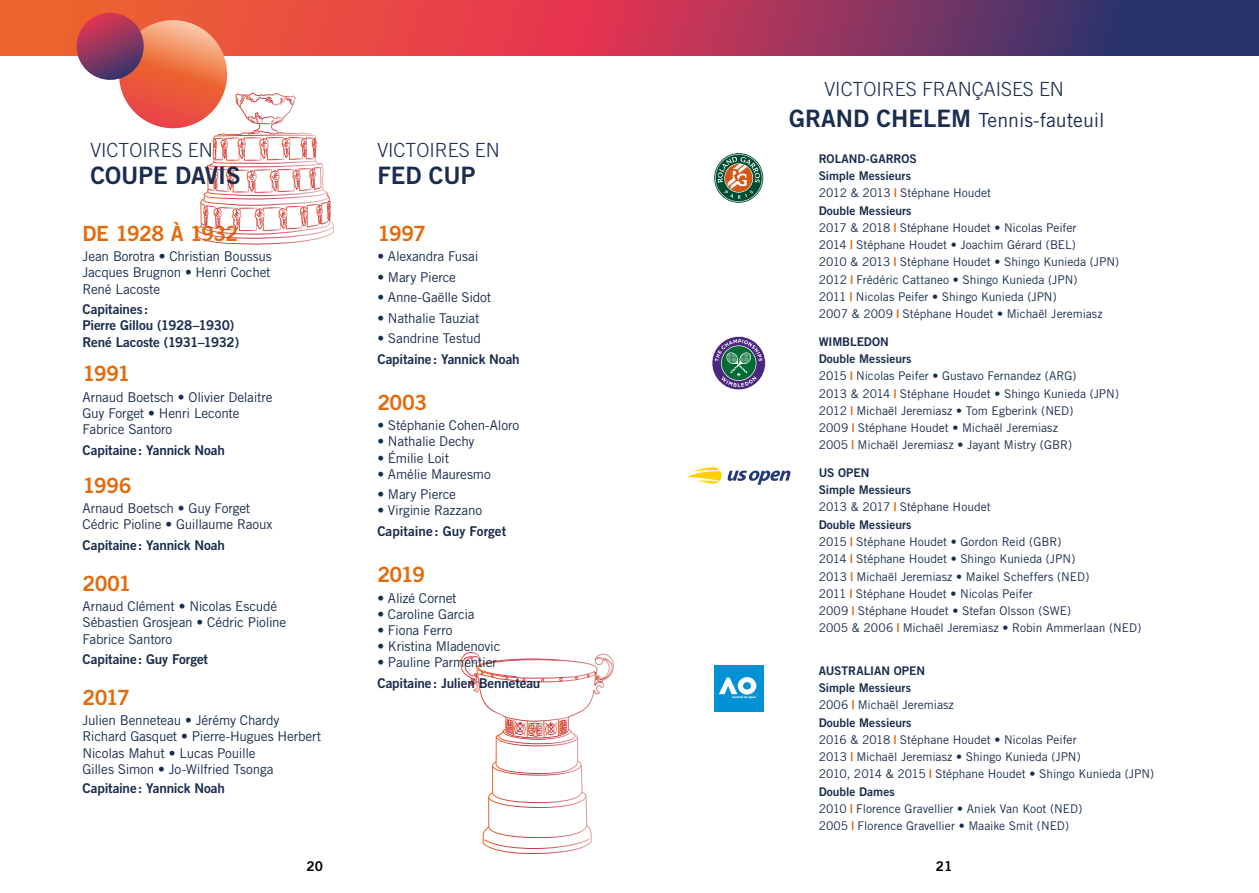
<style>
.page{position:relative;width:1259px;height:893px;background:#fff}
.page>*{position:absolute;margin:0;border:0;box-sizing:border-box;transform-origin:0 0}
.t1{font:24px "Trade Gothic Bold Two";color:#1a2d4e}
.t2{font:21px "Trade Gothic Bold Two";letter-spacing:-.035em;color:#e46b0c}
.t3{font:300 19.5px/31.5px "Trade Gothic";color:#1a2d4e;text-align:center}
.t4{font:13.5px/16.2px "Trade Gothic";letter-spacing:-.015em;color:#1a2d4e}
.t5{font:13.5px/16.2px "Trade Gothic Bold Two";letter-spacing:-.015em;color:#1a2d4e}
.t6{font:13.5px "Trade Gothic Bold Two";color:#000}
.t7{font:12px/17.2px "Trade Gothic";color:#1a2d4e}
.t8{font:12px/17.2px "Trade Gothic Bold Two";color:#1a2d4e}
.s1{font-family:"Trade Gothic Bold Two";font-weight:400;font-size:24px}
.s2{font-weight:400}
.s3{font-weight:700;color:#e46b0c}
</style>
<div class="page">
<svg style="left:0;top:0;width:1259px;height:56px;background:#a13c56"></svg>
<svg style="left:72px;top:13px;width:262px;height:232px"></svg>
<svg style="left:715px;top:154px;width:47px;height:48px"></svg>
<svg style="left:687px;top:467px;width:34px;height:17px"></svg>
<svg style="left:727px;top:470px;width:63px;height:15px"></svg>
<div style="left:714px;top:665px;width:49px;height:47px;background:#0092d5"></div>
<svg style="left:719px;top:677px;width:37px;height:22px"></svg>
<svg style="left:712px;top:336px;width:54px;height:54px"></svg>
<svg style="left:461px;top:652px;width:153px;height:202px"></svg>
<h3 class="t3" style="left:90px;top:134px;width:124px">VICTOIRES EN</h3>
<h1 class="t1" style="left:90px;top:161px;width:152px">COUPE DAVIS</h1>
<h2 class="t2" style="left:82px;top:220px;width:157px">DE 1928 À 1932</h2>
<p class="t4" style="left:82px;top:248px;width:191px;text-align:justify">Jean Borotra • Christian Boussus Jacques Brugnon • Henri Cochet René Lacoste</p>
<p class="t5" style="left:82px;top:301px;width:158px">Capitaines:<br>Pierre Gillou (1928–1930)<br>René Lacoste (1931–1932)</p>
<h2 class="t2" style="left:82px;top:361px;width:49px">1991</h2>
<p class="t4" style="left:82px;top:389px;width:192px">Arnaud Boetsch • Olivier Delaitre<br>Guy Forget • Henri Leconte<br>Fabrice Santoro</p>
<p class="t5" style="left:82px;top:442px;width:144px">Capitaine: Yannick Noah</p>
<h2 class="t2" style="left:82px;top:472px;width:51px">1996</h2>
<p class="t4" style="left:82px;top:500px;width:191px">Arnaud Boetsch • Guy Forget<br>Cédric Pioline • Guillaume Raoux</p>
<p class="t5" style="left:82px;top:537px;width:144px">Capitaine: Yannick Noah</p>
<h2 class="t2" style="left:82px;top:570px;width:50px">2001</h2>
<p class="t4" style="left:82px;top:598px;width:205px">Arnaud Clément • Nicolas Escudé<br>Sébastien Grosjean • Cédric Pioline<br>Fabrice Santoro</p>
<p class="t5" style="left:82px;top:651px;width:127px">Capitaine: Guy Forget</p>
<h2 class="t2" style="left:82px;top:684px;width:49px">2017</h2>
<p class="t4" style="left:82px;top:712px;width:240px">Julien Benneteau • Jérémy Chardy Richard Gasquet • Pierre-Hugues Herbert Nicolas Mahut • Lucas Pouille<br>Gilles Simon • Jo-Wilfried Tsonga</p>
<p class="t5" style="left:82px;top:780px;width:144px">Capitaine: Yannick Noah</p>
<h3 class="t3" style="left:377px;top:134px;width:124px">VICTOIRES EN</h3>
<h1 class="t1" style="left:377px;top:161px;width:99px">FED CUP</h1>
<h2 class="t2" style="left:377px;top:220px;width:50px">1997</h2>
<p class="t4" style="left:377px;top:248px;width:103px">• Alexandra Fusai</p>
<p class="t4" style="left:377px;top:269px;width:80px">• Mary Pierce</p>
<p class="t4" style="left:377px;top:289px;width:115px">• Anne-Gaëlle Sidot</p>
<p class="t4" style="left:377px;top:310px;width:104px">• Nathalie Tauziat</p>
<p class="t4" style="left:377px;top:330px;width:105px">• Sandrine Testud</p>
<p class="t5" style="left:377px;top:350px;width:144px">Capitaine: Yannick Noah</p>
<h2 class="t2" style="left:377px;top:389px;width:51px">2003</h2>
<p class="t4" style="left:377px;top:417px;width:143px">• Stéphanie Cohen-Aloro</p>
<p class="t4" style="left:377px;top:433px;width:99px">• Nathalie Dechy</p>
<p class="t4" style="left:377px;top:449px;width:73px">• Émilie Loit</p>
<p class="t4" style="left:377px;top:466px;width:115px">• Amélie Mauresmo</p>
<p class="t4" style="left:377px;top:486px;width:80px">• Mary Pierce</p>
<p class="t4" style="left:377px;top:502px;width:106px">• Virginie Razzano</p>
<p class="t5" style="left:377px;top:523px;width:130px">Capitaine : Guy Forget</p>
<h2 class="t2" style="left:377px;top:562px;width:49px">2019</h2>
<p class="t4" style="left:377px;top:589px;width:81px">• Alizé Cornet</p>
<p class="t4" style="left:377px;top:606px;width:99px">• Caroline Garcia</p>
<p class="t4" style="left:377px;top:622px;width:77px">• Fiona Ferro</p>
<p class="t4" style="left:377px;top:638px;width:125px">• Kristina Mladenovic</p>
<p class="t4" style="left:377px;top:654px;width:121px">• Pauline Parmentier</p>
<p class="t5" style="left:377px;top:675px;width:165px">Capitaine: Julien Benneteau</p>
<h3 class="t3" style="left:789px;top:73px;width:317px">VICTOIRES FRANÇAISES EN<br><span class="s1">GRAND CHELEM</span> <span class="s2">Tennis-fauteuil</span></h3>
<p class="t8" style="left:818px;top:150px;width:100px">ROLAND-GARROS<br>Simple Messieurs</p>
<p class="t7" style="left:818px;top:184px;width:174px">2012 &amp; 2013 <span class="s3">|</span> Stéphane Houdet</p>
<p class="t8" style="left:818px;top:202px;width:94px">Double Messieurs</p>
<p class="t7" style="left:818px;top:219px;width:302px">2017 &amp; 2018 <span class="s3">|</span> Stéphane Houdet • Nicolas Peifer<br>2014 <span class="s3">|</span> Stéphane Houdet • Joachim Gérard (BEL)<br>2010 &amp; 2013 <span class="s3">|</span> Stéphane Houdet • Shingo Kunieda (JPN)<br>2012 <span class="s3">|</span> Frédéric Cattaneo • Shingo Kunieda (JPN)<br>2011 <span class="s3">|</span> Nicolas Peifer • Shingo Kunieda (JPN)<br>2007 &amp; 2009 <span class="s3">|</span> Stéphane Houdet • Michaël Jeremiasz</p>
<p class="t8" style="left:818px;top:333px;width:94px">WIMBLEDON<br>Double Messieurs</p>
<p class="t7" style="left:818px;top:367px;width:302px">2015 <span class="s3">|</span> Nicolas Peifer • Gustavo Fernandez (ARG)<br>2013 &amp; 2014 <span class="s3">|</span> Stéphane Houdet • Shingo Kunieda (JPN)<br>2012 <span class="s3">|</span> Michaël Jeremiasz • Tom Egberink (NED)<br>2009 <span class="s3">|</span> Stéphane Houdet • Michaël Jeremiasz<br>2005 <span class="s3">|</span> Michaël Jeremiasz • Jayant Mistry (GBR)</p>
<p class="t8" style="left:818px;top:464px;width:94px">US OPEN<br>Simple Messieurs</p>
<p class="t7" style="left:818px;top:498px;width:173px">2013 &amp; 2017 <span class="s3">|</span> Stéphane Houdet</p>
<p class="t8" style="left:818px;top:516px;width:94px">Double Messieurs</p>
<p class="t7" style="left:818px;top:533px;width:324px">2015 <span class="s3">|</span> Stéphane Houdet • Gordon Reid (GBR)<br>2014 <span class="s3">|</span> Stéphane Houdet • Shingo Kunieda (JPN)<br>2013 <span class="s3">|</span> Michaël Jeremiasz • Maikel Scheffers (NED)<br>2011 <span class="s3">|</span> Stéphane Houdet • Nicolas Peifer<br>2009 <span class="s3">|</span> Stéphane Houdet • Stefan Olsson (SWE)<br>2005 &amp; 2006 <span class="s3">|</span> Michaël Jeremiasz • Robin Ammerlaan (NED)</p>
<p class="t8" style="left:818px;top:662px;width:108px">AUSTRALIAN OPEN<br>Simple Messieurs</p>
<p class="t7" style="left:818px;top:696px;width:137px">2006 <span class="s3">|</span> Michaël Jeremiasz</p>
<p class="t8" style="left:818px;top:713px;width:94px">Double Messieurs</p>
<p class="t7" style="left:818px;top:731px;width:337px">2016 &amp; 2018 <span class="s3">|</span> Stéphane Houdet • Nicolas Peifer<br>2013 <span class="s3">|</span> Michaël Jeremiasz • Shingo Kunieda (JPN)<br>2010, 2014 &amp; 2015 <span class="s3">|</span> Stéphane Houdet • Shingo Kunieda (JPN)</p>
<p class="t8" style="left:818px;top:782px;width:78px">Double Dames</p>
<p class="t7" style="left:818px;top:800px;width:265px">2010 <span class="s3">|</span> Florence Gravellier • Aniek Van Koot (NED)<br>2005 <span class="s3">|</span> Florence Gravellier • Maaike Smit (NED)</p>
<p class="t6" style="left:306px;top:857px;width:18px">20</p>
<p class="t6" style="left:936px;top:857px;width:18px">21</p>
</div>
